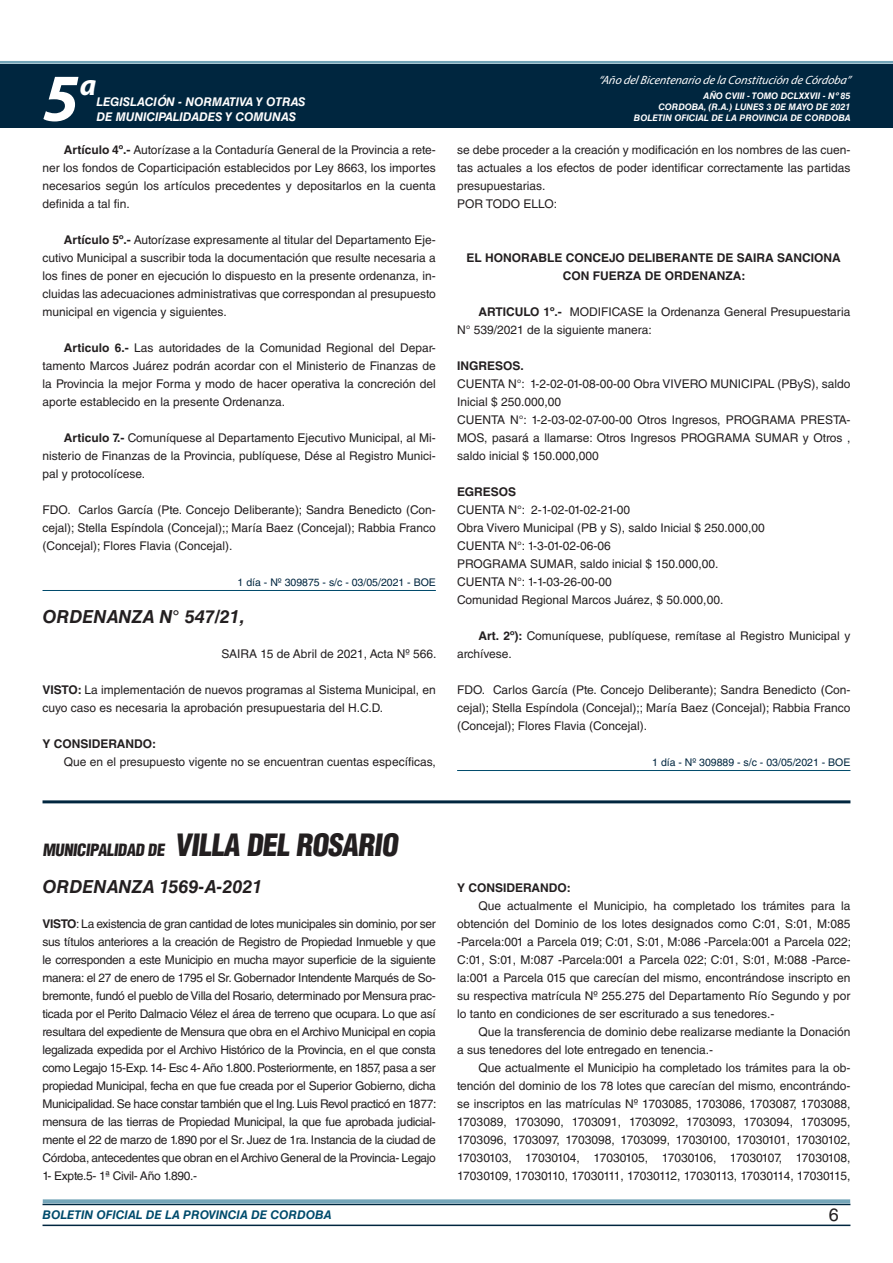
<style>
.page{position:relative;width:893px;height:1263px;background:#fff}
.page>*{position:absolute;margin:0;border:0;box-sizing:border-box;transform-origin:0 0}
.t1{font:italic 700 67.5px "Myriad Pro";color:#fff}
.t2{font:italic 700 30px "Myriad Pro";color:#fff}
.t3{font:italic 700 18px "Helvetica LT Std";color:#231f20}
.t4{font:18px "Helvetica LT Std";color:#231f20}
.t5{font:900 condensed 16.5px "Helvetica LT Std";color:#231f20}
.t6{font:12px/18px "Helvetica LT Std";color:#231f20;text-align:justify}
.t7{font:700 12px/18px "Helvetica LT Std";color:#231f20;text-align:center}
.t8{font:italic 700 12px "Helvetica LT Std";color:#fff}
.t9{font:italic 12px "Myriad Pro";color:#fff}
.t10{font:italic 700 12px "Helvetica LT Std";color:#004b6c}
.t11{font:10.5px "Helvetica LT Std";color:#00263f}
.t12{font:italic 700 9px/10.8px "Helvetica LT Std";color:#fff;text-align:right}
.s1{font-weight:700}
.s2{font-size:30px}
</style>
<div class="page">
<div style="left:0;top:61px;width:893px;height:6px;background:#fff;opacity:.75"></div>
<div style="left:0;top:64px;width:893px;height:64px;background:#00263f"></div>
<hr style="left:43px;top:1224px;width:807px;height:2px;background:#00263f">
<div style="left:42px;top:1198px;width:809px;height:8px;background:#fff;opacity:.75"></div>
<hr style="left:43px;top:590px;width:393px;height:1px;background:#004b6c">
<hr style="left:457px;top:770px;width:393px;height:1px;background:#004b6c">
<hr style="left:43px;top:800px;width:807px;height:3px;background:#00263f">
<h1 class="t1" style="left:43px;top:54px;width:38px">5</h1>
<h2 class="t2" style="left:80px;top:66px;width:18px">a</h2>
<p class="t8" style="left:96px;top:95px;width:211px">LEGISLACIÓN - NORMATIVA Y OTRAS</p>
<p class="t8" style="left:96px;top:109px;width:201px">DE MUNICIPALIDADES Y COMUNAS</p>
<p class="t9" style="left:598px;top:72px;width:254px">“Año delBicentenario de la Constitución de Córdoba”</p>
<p class="t12" style="left:634px;top:91px;width:218px">AÑO CVIII - TOMO DCLXXVII - Nº 85<br>CORDOBA, (R.A.) LUNES 3 DE MAYO DE 2021<br>BOLETIN OFICIAL DE LA PROVINCIA DE CORDOBA</p>
<p class="t6" style="left:43px;top:141px;width:395px;text-indent:21px"><span class="s1">Artículo 4º.-</span> Autorízase a la Contaduría General de la Provincia a rete&shy;ner los fondos de Coparticipación establecidos por Ley 8663, los importes necesarios según los artículos precedentes y depositarlos en la cuenta definida a tal fin.</p>
<p class="t6" style="left:43px;top:231px;width:395px;text-indent:21px"><span class="s1">Artículo 5º.-</span> Autorízase expresamente al titular del Departamento Eje&shy;cutivo Municipal a suscribir toda la documentación que resulte necesaria a los fines de poner en ejecución lo dispuesto en la presente ordenanza, in&shy;cluidas las adecuaciones administrativas que correspondan al presupuesto municipal en vigencia y siguientes.</p>
<p class="t6" style="left:43px;top:339px;width:395px;text-indent:21px"><span class="s1">Articulo 6.-</span> Las autoridades de la Comunidad Regional del Depar&shy;tamento Marcos Juárez podrán acordar con el Ministerio de Finanzas de la Provincia la mejor Forma y modo de hacer operativa la concreción del aporte establecido en la presente Ordenanza.</p>
<p class="t6" style="left:43px;top:429px;width:395px;text-indent:21px"><span class="s1">Articulo 7.-</span> Comuníquese al Departamento Ejecutivo Municipal, al Mi&shy;nisterio de Finanzas de la Provincia, publíquese, Dése al Registro Munici&shy;pal y protocolícese.</p>
<p class="t6" style="left:43px;top:501px;width:395px">FDO. Carlos García (Pte. Concejo Deliberante); Sandra Benedicto (Con&shy;cejal); Stella Espíndola (Concejal);; María Baez (Concejal); Rabbia Franco (Concejal); Flores Flavia (Concejal).</p>
<p class="t11" style="left:238px;top:576px;width:200px">1 día - Nº 309875 - s/c - 03/05/2021 - BOE</p>
<h3 class="t3" style="left:43px;top:606px;width:204px">ORDENANZA N° 547/21,</h3>
<p class="t6" style="left:222px;top:645px;width:217px">SAIRA 15 de Abril de 2021, Acta Nº 566.</p>
<p class="t6" style="left:43px;top:681px;width:395px"><span class="s1">VISTO:</span> La implementación de nuevos programas al Sistema Municipal, en cuyo caso es necesaria la aprobación presupuestaria del H.C.D.</p>
<p class="t7" style="left:43px;top:734px;width:115px">Y CONSIDERANDO:</p>
<p class="t6" style="left:64px;top:753px;width:374px">Que en el presupuesto vigente no se encuentran cuentas específicas,</p>
<p class="t6" style="left:457px;top:141px;width:395px;text-align:left">se debe proceder a la creación y modificación en los nombres de las cuen&shy;tas actuales a los efectos de poder identificar correctamente las partidas presupuestarias.<br>POR TODO ELLO:</p>
<p class="t7" style="left:467px;top:248px;width:376px">EL HONORABLE CONCEJO DELIBERANTE DE SAIRA SANCIONA<br>CON FUERZA DE ORDENANZA:</p>
<p class="t6" style="left:457px;top:303px;width:395px;text-indent:21px"><span class="s1">ARTICULO 1º.-</span> MODIFICASE la Ordenanza General Presupuestaria<br>N° 539/2021 de la siguiente manera:</p>
<p class="t7" style="left:457px;top:356px;width:68px">INGRESOS.</p>
<p class="t6" style="left:457px;top:375px;width:395px;text-align:left">CUENTA N°: 1-2-02-01-08-00-00 Obra VIVERO MUNICIPAL (PByS), saldo Inicial $ 250.000,00<br>CUENTA N°: 1-2-03-02-07-00-00 Otros Ingresos, PROGRAMA PRESTA-MOS, pasará a llamarse: Otros Ingresos PROGRAMA SUMAR y Otros , saldo inicial $ 150.000,000</p>
<p class="t7" style="left:457px;top:482px;width:61px">EGRESOS</p>
<p class="t6" style="left:457px;top:501px;width:309px;text-align:left">CUENTA N°: 2-1-02-01-02-21-00<br>Obra Vivero Municipal (PB y S), saldo Inicial $ 250.000,00<br>CUENTA N°: 1-3-01-02-06-06<br>PROGRAMA SUMAR, saldo inicial $ 150.000,00.<br>CUENTA N°: 1-1-03-26-00-00<br>Comunidad Regional Marcos Juárez, $ 50.000,00.</p>
<p class="t6" style="left:457px;top:627px;width:395px;text-indent:21px"><span class="s1">Art. 2º):</span> Comuníquese, publíquese, remítase al Registro Municipal y archívese.</p>
<p class="t6" style="left:457px;top:681px;width:395px">FDO. Carlos García (Pte. Concejo Deliberante); Sandra Benedicto (Con&shy;cejal); Stella Espíndola (Concejal);; María Baez (Concejal); Rabbia Franco (Concejal); Flores Flavia (Concejal).</p>
<p class="t11" style="left:652px;top:756px;width:200px">1 día - Nº 309889 - s/c - 03/05/2021 - BOE</p>
<h3 class="t5" style="left:43px;top:839px;width:361px">MUNICIPALIDAD DE <span class="s2">VILLA DEL ROSARIO</span></h3>
<h3 class="t3" style="left:43px;top:876px;width:222px">ORDENANZA 1569-A-2021</h3>
<p class="t6" style="left:43px;top:915px;width:395px"><span class="s1">VISTO</span>: La existencia de gran cantidad de lotes municipales sin dominio, por ser sus títulos anteriores a la creación de Registro de Propiedad Inmueble y que le corresponden a este Municipio en mucha mayor superficie de la siguiente manera: el 27 de enero de 1795 el Sr. Gobernador Intendente Marqués de So&shy;bremonte, fundó el pueblo de Villa del Rosario, determinado por Mensura prac&shy;ticada por el Perito Dalmacio Vélez el área de terreno que ocupara. Lo que así resultara del expediente de Mensura que obra en el Archivo Municipal en copia legalizada expedida por el Archivo Histórico de la Provincia, en el que consta como Legajo 15-Exp. 14- Esc 4- Año 1.800. Posteriormente, en 1857, pasa a ser propiedad Municipal, fecha en que fue creada por el Superior Gobierno, dicha Municipalidad. Se hace constar también que el Ing. Luis Revol practicó en 1877: mensura de las tierras de Propiedad Municipal, la que fue aprobada judicial&shy;mente el 22 de marzo de 1.890 por el Sr. Juez de 1ra. Instancia de la ciudad de Córdoba, antecedentes que obran en el Archivo General de la Provincia- Legajo 1- Expte.5- 1ª Civil- Año 1.890.-</p>
<p class="t7" style="left:457px;top:878px;width:115px">Y CONSIDERANDO:</p>
<p class="t6" style="left:457px;top:897px;width:395px;text-indent:21px">Que actualmente el Municipio, ha completado los trámites para la obtención del Dominio de los lotes designados como C:01, S:01, M:085 -Parcela:001 a Parcela 019; C:01, S:01, M:086 -Parcela:001 a Parcela 022; C:01, S:01, M:087 -Parcela:001 a Parcela 022; C:01, S:01, M:088 -Parce&shy;la:001 a Parcela 015 que carecían del mismo, encontrándose inscripto en su respectiva matrícula Nº 255.275 del Departamento Río Segundo y por lo tanto en condiciones de ser escriturado a sus tenedores.-</p>
<p class="t6" style="left:457px;top:1023px;width:395px;text-indent:21px">Que la transferencia de dominio debe realizarse mediante la Donación a sus tenedores del lote entregado en tenencia.-</p>
<p class="t6" style="left:457px;top:1059px;width:395px;text-indent:21px">Que actualmente el Municipio ha completado los trámites para la ob&shy;tención del dominio de los 78 lotes que carecían del mismo, encontrándo&shy;se inscriptos en las matrículas Nº 1703085, 1703086, 1703087, 1703088, 1703089, 1703090, 1703091, 1703092, 1703093, 1703094, 1703095, 1703096, 1703097, 1703098, 1703099, 17030100, 17030101, 17030102, 17030103, 17030104, 17030105, 17030106, 17030107, 17030108, 17030109, 17030110, 17030111, 17030112, 17030113, 17030114, 17030115,</p>
<p class="t10" style="left:43px;top:1208px;width:290px">BOLETIN OFICIAL DE LA PROVINCIA DE CORDOBA</p>
<h3 class="t4" style="left:829px;top:1204px;width:12px">6</h3>
</div>
